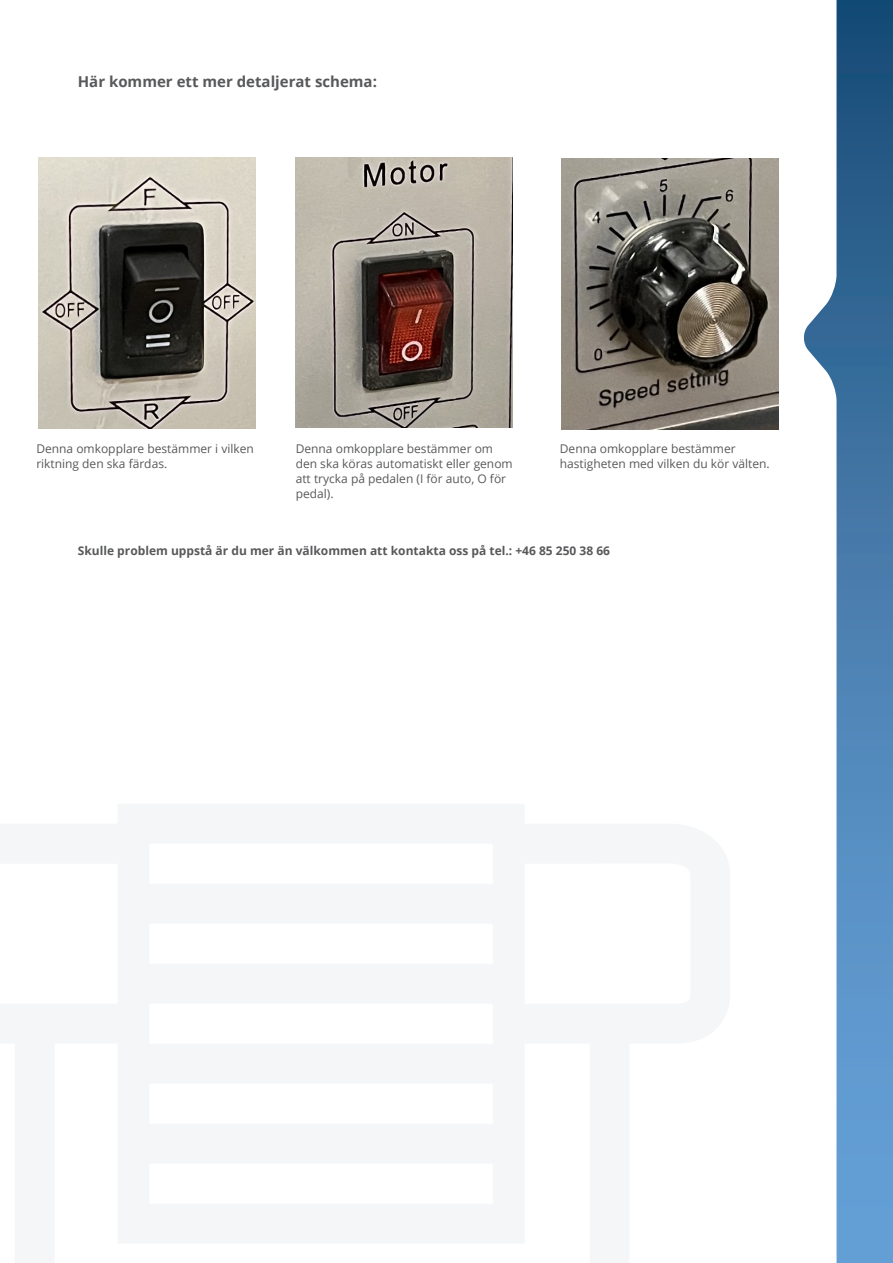
<style>
.page{position:relative;width:893px;height:1263px;background:#fff}
.page>*{position:absolute;margin:0;border:0;box-sizing:border-box;transform-origin:0 0}
.Paragraph_Style_2{font:700 15px "Open Sans";color:#58595b}
.Paragraph_Style_3{font:12px/15px "Open Sans";color:#58595b}
.Paragraph_Style_4{font:700 12px "Open Sans";color:#58595b}
</style>
<div class="page">
<svg style="left:0;top:804px;width:730px;height:459px"></svg>
<svg style="left:804px;top:0;width:89px;height:1263px"></svg>
<img style="left:38px;top:157px;width:217px;height:271px">
<img style="left:296px;top:157px;width:216px;height:270px">
<img style="left:561px;top:159px;width:217px;height:271px">
<p class="Paragraph_Style_2" style="left:78px;top:71px;width:301px">Här kommer ett mer detaljerat schema:</p>
<p class="Paragraph_Style_3" style="left:36px;top:441px;width:219px">Denna omkopplare bestämmer i vilken riktning den ska färdas.</p>
<p class="Paragraph_Style_3" style="left:296px;top:441px;width:218px">Denna omkopplare bestämmer om den ska köras automatiskt eller genom att trycka på pedalen (I för auto, O för pedal).</p>
<p class="Paragraph_Style_3" style="left:560px;top:441px;width:211px">Denna omkopplare bestämmer hastigheten med vilken du kör välten.</p>
<p class="Paragraph_Style_4" style="left:78px;top:542px;width:534px">Skulle problem uppstå är du mer än välkommen att kontakta oss på tel.: +46 85 250 38 66</p>
</div>
